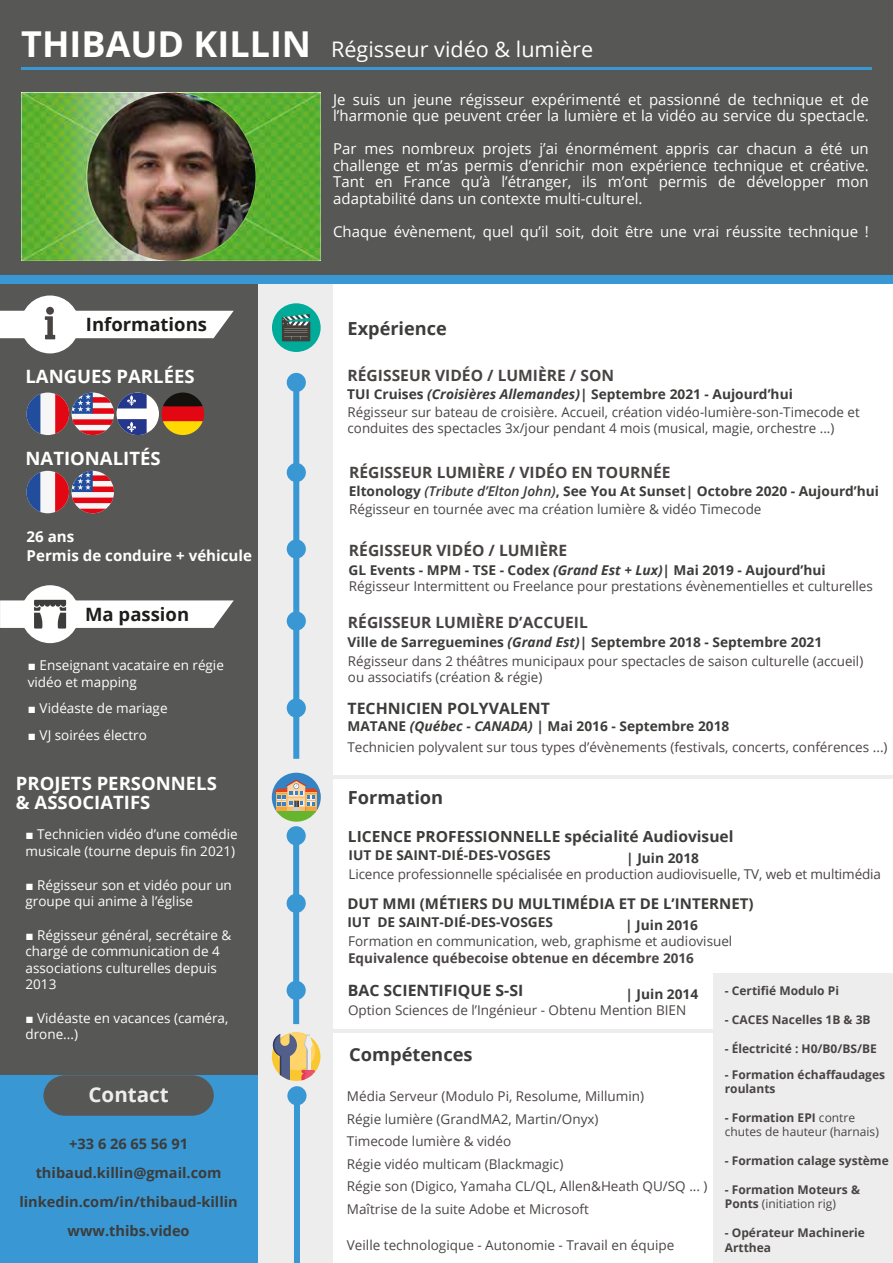
<style>
.page{position:relative;width:893px;height:1263px;background:#fff}
.page>*{position:absolute;margin:0;border:0;box-sizing:border-box;transform-origin:0 0}
.t1{font:21.45px "Open Sans";color:#fff}
.t2{font:700 20.4px "Open Sans";color:#ededed}
.t3{font:700 18.3px/18.3px "Open Sans";color:#fff}
.t4{font:700 18.3px "Open Sans";color:#1d1d1b}
.t5{font:700 18px "Open Sans";color:#3c3c3b}
.t6{font:700 15.6px "Open Sans";color:#494444}
.t7{font:700 15.6px "Open Sans";color:#3c3c3b}
.t8{font:700 15.3px "Open Sans";color:#3c3c3b}
.t9{font:15px/16.5px "Open Sans";color:#fff}
.t10{font:700 15px/19.4px "Open Sans";color:#fff}
.t11{font:700 14.85px "Open Sans";color:#3c3c3b}
.t12{font:700 14.4px/29px "Open Sans";color:#3c3c3b;text-align:center}
.t13{font:13.5px/17.7px "Open Sans";color:#494444}
.t14{font:13.5px/22.5px "Open Sans";color:#4a4544}
.t15{font:13.5px/16.2px "Open Sans";color:#fff}
.t16{font:700 13.5px "Open Sans";color:#3c3c3b}
.t17{font:700 13.5px "Open Sans";color:#4a4544}
.t18{font:700 12px/14.4px "Open Sans";color:#494444}
.t19{font:12px/14.4px "Open Sans";color:#494444}
.s1{font-weight:700;font-size:35.7px}
.s2{font-family:"Arial"}
.s3{font-weight:700;color:#3c3c3b}
.s4{font-weight:700;font-style:italic;color:#3c3c3b}
.s5{font-weight:600;font-style:italic;color:#3c3c3b}
.s6{font-weight:700}
.s7{font-weight:400}
</style>
<div class="page">
<div style="left:713px;top:973px;width:180px;height:290px;background:#ededed"></div>
<div style="left:258px;top:284px;width:75px;height:979px;background:#ededed"></div>
<div style="left:0;top:0;width:893px;height:278px;background:#575756"></div>
<div style="left:0;top:284px;width:258px;height:979px;background:#575756"></div>
<div style="left:0;top:1075px;width:258px;height:188px;background:#3997d3"></div>
<div style="left:21px;top:585px;width:58px;height:58px;background:#fff;border-radius:50%"></div>
<div style="left:0;top:276px;width:893px;height:8px;background:#3997d3"></div>
<hr style="left:21px;top:67px;width:851px;height:2px;background:#3997d3">
<hr style="left:333px;top:776px;width:560px;height:3px;background:#ededed">
<hr style="left:333px;top:1029px;width:560px;height:3px;background:#ededed">
<svg style="left:43px;top:1075px;width:171px;height:41px;background:#545b5e"></svg>
<div style="left:21px;top:295px;width:58px;height:58px;background:#fff;border-radius:50%"></div>
<div style="left:272px;top:303px;width:49px;height:49px;background:#00ab9a;border-radius:50%"></div>
<svg style="left:282px;top:314px;width:28px;height:27px"></svg>
<div style="left:293px;top:382px;width:6px;height:377px;background:#3997d3"></div>
<div style="left:287px;top:373px;width:19px;height:19px;background:#3997d3;border-radius:50%"></div>
<div style="left:287px;top:463px;width:19px;height:19px;background:#3997d3;border-radius:50%"></div>
<div style="left:287px;top:539px;width:19px;height:20px;background:#3997d3;border-radius:50%"></div>
<div style="left:287px;top:611px;width:19px;height:20px;background:#3997d3;border-radius:50%"></div>
<div style="left:287px;top:698px;width:19px;height:20px;background:#3997d3;border-radius:50%"></div>
<div style="left:294px;top:1096px;width:6px;height:167px;background:#3997d3"></div>
<div style="left:287px;top:1086px;width:20px;height:19px;background:#3997d3;border-radius:50%"></div>
<svg style="left:0;top:307px;width:234px;height:32px"></svg>
<div style="left:27px;top:393px;width:42px;height:42px;background:#f6f6f7;border-radius:50%"></div>
<svg style="left:27px;top:394px;width:13px;height:40px"></svg>
<div style="left:27px;top:471px;width:42px;height:42px;background:#f6f6f7;border-radius:50%"></div>
<svg style="left:27px;top:472px;width:13px;height:40px"></svg>
<svg style="left:55px;top:471px;width:59px;height:42px"></svg>
<svg style="left:272px;top:773px;width:49px;height:49px"></svg>
<div style="left:293px;top:833px;width:6px;height:191px;background:#3997d3"></div>
<div style="left:287px;top:826px;width:19px;height:19px;background:#3997d3;border-radius:50%"></div>
<div style="left:287px;top:894px;width:19px;height:19px;background:#3997d3;border-radius:50%"></div>
<div style="left:287px;top:981px;width:19px;height:19px;background:#3997d3;border-radius:50%"></div>
<svg style="left:272px;top:1032px;width:48px;height:49px"></svg>
<svg style="left:0;top:600px;width:234px;height:28px"></svg>
<div style="left:117px;top:393px;width:42px;height:42px;background:#fff;border-radius:21px"></div>
<svg style="left:55px;top:393px;width:92px;height:42px"></svg>
<svg style="left:161px;top:393px;width:43px;height:42px"></svg>
<img style="left:22px;top:93px;width:299px;height:168px">
<img style="left:87px;top:93px;width:169px;height:168px;border-radius:84px">
<h1 class="t1" style="left:21px;top:34px;width:573px"><span class="s1">THIBAUD KILLIN</span> Régisseur vidéo &amp; lumière</h1>
<p class="t9" style="left:333px;top:91px;width:537px">Je suis un jeune régisseur expérimenté et passionné de technique et de l’harmonie que peuvent créer la lumière et la vidéo au service du spectacle.</p>
<p class="t9" style="left:333px;top:140px;width:537px;text-align:justify">Par mes nombreux projets j’ai énormément appris car chacun a été un challenge et m’as permis d’enrichir mon expérience technique et créative.<br>Tant en France qu’à l’étranger, ils m’ont permis de développer mon adaptabilité dans un contexte multi-culturel.</p>
<p class="t9" style="left:333px;top:223px;width:537px">Chaque évènement, quel qu’il soit, doit être une vrai réussite technique !</p>
<h3 class="t4" style="left:86px;top:311px;width:123px">Informations</h3>
<h3 class="t3" style="left:26px;top:366px;width:171px">LANGUES PARLÉES</h3>
<h3 class="t3" style="left:26px;top:449px;width:137px">NATIONALITÉS</h3>
<p class="t10" style="left:27px;top:526px;width:227px">26 ans<br>Permis de conduire + véhicule</p>
<h3 class="t4" style="left:85px;top:601px;width:106px">Ma passion</h3>
<p class="t15" style="left:28px;top:657px;width:198px"><span class="s2">■</span> Enseignant vacataire en régie vidéo et mapping</p>
<p class="t15" style="left:28px;top:700px;width:141px"><span class="s2">■</span> Vidéaste de mariage</p>
<p class="t15" style="left:28px;top:727px;width:121px"><span class="s2">■</span> VJ soirées électro</p>
<h3 class="t3" style="left:16px;top:774px;width:203px">PROJETS PERSONNELS &amp; ASSOCIATIFS</h3>
<p class="t15" style="left:26px;top:826px;width:214px"><span class="s2">■</span> Technicien vidéo d’une comédie musicale (tourne depuis fin 2021)</p>
<p class="t15" style="left:26px;top:876px;width:208px"><span class="s2">■</span> Régisseur son et vidéo pour un groupe qui anime à l’église</p>
<p class="t15" style="left:26px;top:927px;width:207px"><span class="s2">■</span> Régisseur général, secrétaire &amp; chargé de communication de 4 associations culturelles depuis<br>2013</p>
<p class="t15" style="left:26px;top:1010px;width:204px"><span class="s2">■</span> Vidéaste en vacances (caméra, drone...)</p>
<h2 class="t2" style="left:88px;top:1080px;width:82px">Contact</h2>
<p class="t12" style="left:19px;top:1129px;width:220px">+33 6 26 65 56 91 thibaud.killin@gmail.com linkedin.com/in/thibaud-killin www.thibs.video</p>
<h3 class="t5" style="left:348px;top:316px;width:101px">Expérience</h3>
<p class="t6" style="left:348px;top:364px;width:268px">RÉGISSEUR VIDÉO / LUMIÈRE / SON</p>
<p class="t13" style="left:347px;top:385px;width:514px"><span class="s3">TUI Cruises</span> <span class="s4">(Croisières Allemandes)</span><span class="s3">| Septembre 2021 - Aujourd’hui<br></span>Régisseur sur bateau de croisière. Accueil, création vidéo-lumière-son-Timecode et</p>
<p class="t13" style="left:348px;top:419px;width:488px">conduites des spectacles 3x/jour pendant 4 mois (musical, magie, orchestre ...)</p>
<p class="t6" style="left:349px;top:461px;width:323px">RÉGISSEUR LUMIÈRE / VIDÉO EN TOURNÉE</p>
<p class="t13" style="left:349px;top:482px;width:532px"><span class="s3">Eltonology</span> <span class="s5">(Tribute d’Elton John)</span><span class="s3">, See You At Sunset| Octobre 2020 - Aujourd’hui<br></span>Régisseur en tournée avec ma création lumière &amp; vidéo Timecode</p>
<p class="t6" style="left:349px;top:540px;width:220px">RÉGISSEUR VIDÉO / LUMIÈRE</p>
<p class="t13" style="left:349px;top:561px;width:526px;line-height:16.2px"><span class="s3">GL Events - MPM - TSE - Codex</span> <span class="s4">(Grand Est + Lux)</span><span class="s3">| Mai 2019 - Aujourd’hui<br></span>Régisseur Intermittent ou Freelance pour prestations évènementielles et culturelles</p>
<p class="t6" style="left:348px;top:612px;width:241px">RÉGISSEUR LUMIÈRE D’ACCUEIL</p>
<p class="t13" style="left:348px;top:632px;width:517px;line-height:19.2px"><span class="s3">Ville de Sarreguemines</span> <span class="s4">(Grand Est)</span><span class="s3">| Septembre 2018 - Septembre 2021<br></span>Régisseur dans 2 théâtres municipaux pour spectacles de saison culturelle (accueil)</p>
<p class="t13" style="left:348px;top:668px;width:196px">ou associatifs (création &amp; régie)</p>
<p class="t7" style="left:347px;top:698px;width:204px">TECHNICIEN POLYVALENT</p>
<p class="t14" style="left:347px;top:715px;width:542px;line-height:20.7px"><span class="s3">MATANE</span> <span class="s4">(Québec - CANADA)</span> <span class="s3">| Mai 2016 - Septembre 2018<br></span>Technicien polyvalent sur tous types d’évènements (festivals, concerts, conférences ...)</p>
<h3 class="t5" style="left:348px;top:785px;width:97px">Formation</h3>
<p class="t8" style="left:348px;top:825px;width:387px">LICENCE PROFESSIONNELLE spécialité Audiovisuel</p>
<p class="t14" style="left:349px;top:862px;width:534px">Licence professionnelle spécialisée en production audiovisuelle, TV, web et multimédia</p>
<p class="t16" style="left:349px;top:846px;width:204px">IUT DE SAINT-DIÉ-DES-VOSGES</p>
<p class="t16" style="left:626px;top:849px;width:74px">| Juin 2018</p>
<p class="t11" style="left:347px;top:893px;width:408px">DUT MMI (MÉTIERS DU MULTIMÉDIA ET DE L’INTERNET)</p>
<p class="t16" style="left:347px;top:913px;width:207px">IUT DE SAINT-DIÉ-DES-VOSGES</p>
<p class="t16" style="left:625px;top:916px;width:74px">| Juin 2016</p>
<p class="t14" style="left:348px;top:930px;width:386px">Formation en communication, web, graphisme et audiovisuel</p>
<p class="t17" style="left:348px;top:948px;width:347px">Equivalence québecoise obtenue en décembre 2016</p>
<p class="t7" style="left:348px;top:979px;width:177px">BAC SCIENTIFIQUE S-SI</p>
<p class="t16" style="left:625px;top:985px;width:74px">| Juin 2014</p>
<p class="t18" style="left:725px;top:983px;width:116px">- Certifié Modulo Pi</p>
<p class="t18" style="left:725px;top:1012px;width:147px">- CACES Nacelles 1B &amp; 3B</p>
<p class="t18" style="left:725px;top:1041px;width:154px">- Électricité : H0/B0/BS/BE</p>
<p class="t18" style="left:725px;top:1067px;width:162px">- Formation échaffaudages roulants</p>
<p class="t19" style="left:725px;top:1110px;width:156px"><span class="s6">- Formation EPI</span> contre chutes de hauteur (harnais)</p>
<p class="t18" style="left:725px;top:1153px;width:166px">- Formation calage système</p>
<p class="t18" style="left:725px;top:1182px;width:137px">- Formation Moteurs &amp;<br>Ponts <span class="s7">(initiation rig)</span></p>
<p class="t18" style="left:725px;top:1225px;width:142px">- Opérateur Machinerie<br>Artthea</p>
<p class="t14" style="left:348px;top:998px;width:340px">Option Sciences de l’Ingénieur - Obtenu Mention BIEN</p>
<h3 class="t5" style="left:349px;top:1042px;width:125px">Compétences</h3>
<p class="t14" style="left:347px;top:1085px;width:362px">Média Serveur (Modulo Pi, Resolume, Millumin)<br>Régie lumière (GrandMA2, Martin/Onyx)<br>Timecode lumière &amp; vidéo<br>Régie vidéo multicam (Blackmagic)<br>Régie son (Digico, Yamaha CL/QL, Allen&amp;Heath QU/SQ ... )<br>Maîtrise de la suite Adobe et Microsoft</p>
<p class="t14" style="left:347px;top:1233px;width:329px">Veille technologique - Autonomie - Travail en équipe</p>
</div>
